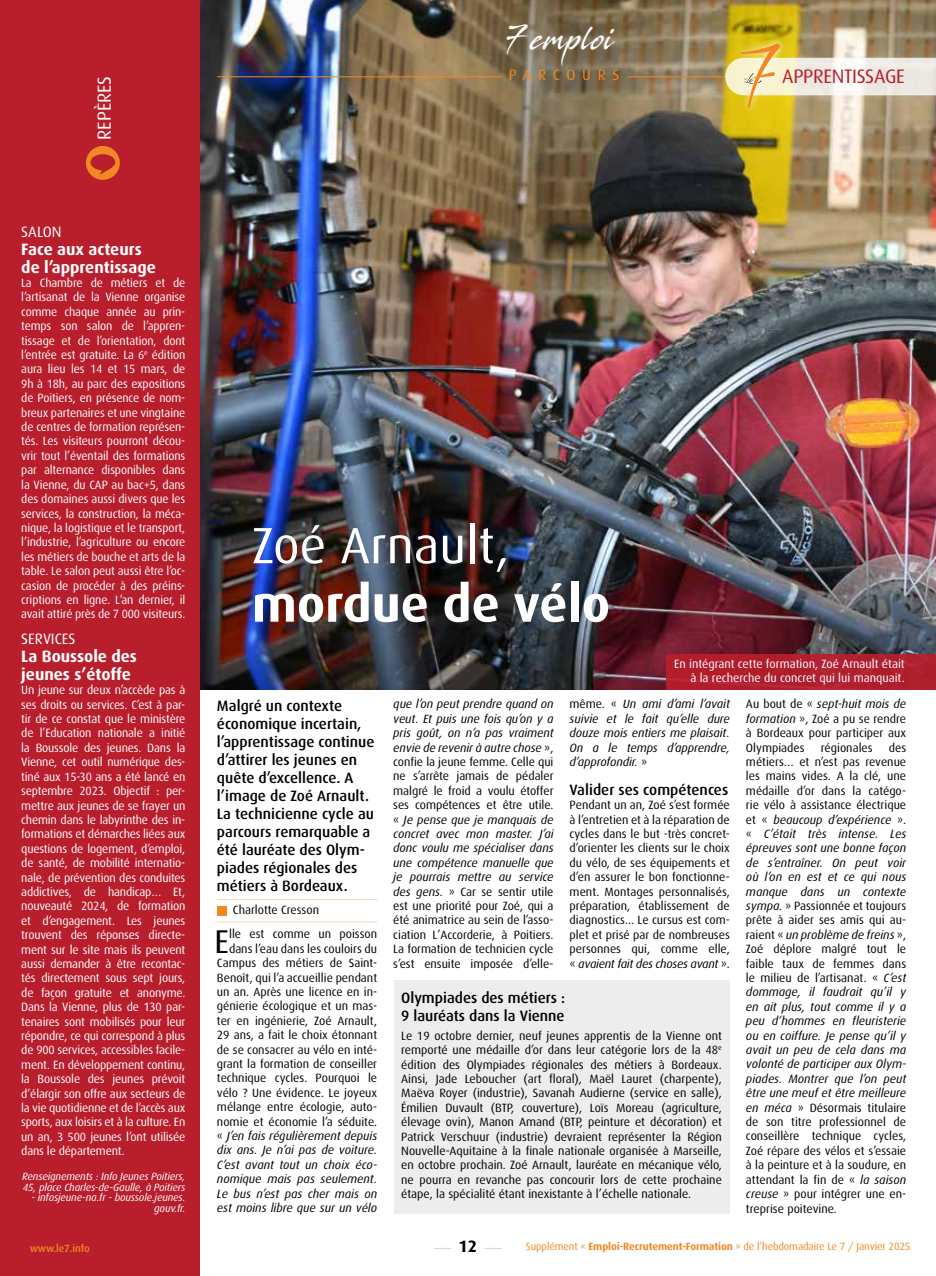
<style>
.page{position:relative;width:936px;height:1276px;background:#fff}
.page>*{position:absolute;margin:0;border:0;box-sizing:border-box;transform-origin:0 0}
.t1{font:700 51px "Dax";color:#fff}
.t2{font:51px "Dax";color:#fff}
.t3{font:33px "Dax";color:#000}
.t4{font:32.1px "Stingray";letter-spacing:.04em;color:#fff;scale:.74 1}
.t5{font:19.5px "Dax";letter-spacing:-.015em;color:#b91e2d}
.t6{font:18.9px "Dax";color:#fff}
.t7{font:700 16.5px/18px "Dax";color:#fff}
.t8{font:700 16.5px "Dax";color:#000}
.t9{font:500 15px/18px "Dax";color:#000}
.t10{font:15px "Dax";color:#fff}
.t11{font:15px "Dax";letter-spacing:.45em;color:#f18821}
.t12{font:12px/14.4px "Dax";color:#000;text-align:justify}
.t13{font:12px/14.4px "Dax";letter-spacing:-.01em;color:#fff;text-align:justify}
.t14{font:italic 12px/14.4px "Dax";letter-spacing:-.005em;color:#000;text-align:justify}
.t15{font:italic 10.5px/10.5px "Dax";letter-spacing:-.01em;color:#fff}
.t16{font:10.5px "Dax";letter-spacing:-.01em;color:#f18823}
.t17{font:500 10.5px "Dax";letter-spacing:-.01em;color:#f18823}
.s1{font-style:italic}
.s2{font-style:normal}
.s3{font-weight:700}
</style>
<div class="page">
<img style="left:200px;top:0;width:735px;height:689px">
<div style="left:0;top:0;width:200px;height:1276px;background:#b91e2d"></div>
<hr style="left:217px;top:899px;width:160px;height:1px;background:#f18821">
<div style="left:217px;top:906px;width:9px;height:9px;background:#f18821"></div>
<hr style="left:217px;top:921px;width:160px;height:1px;background:#f18821">
<svg style="left:86px;top:146px;width:34px;height:34px"></svg>
<div style="left:666px;top:654px;width:269px;height:35px;background:#b11e2d"></div>
<hr style="left:217px;top:77px;width:285px;height:1px;background:#f18821">
<hr style="left:627px;top:77px;width:98px;height:1px;background:#f18821">
<svg style="left:434px;top:1248px;width:17px;height:1px"></svg>
<svg style="left:485px;top:1248px;width:17px;height:1px"></svg>
<div style="left:394px;top:980px;width:335px;height:233px;background:#ededed"></div>
<svg style="left:734px;top:36px;width:52px;height:78px"></svg>
<svg style="left:725px;top:43px;width:210px;height:65px;background:#ded0a6"></svg>
<h3 class="t6" style="left:94px;top:140px;width:66px;rotate:-90deg">REPÈRES</h3>
<h3 class="t4" style="left:505px;top:17px;width:149px">7 emploi</h3>
<p class="t11" style="left:509px;top:66px;width:112px">PARCOURS</p>
<h3 class="t5" style="left:782px;top:66px;width:124px">APPRENTISSAGE</h3>
<p class="t10" style="left:21px;top:223px;width:42px">SALON</p>
<h3 class="t7" style="left:21px;top:240px;width:136px">Face aux acteurs de l’apprentissage</h3>
<p class="t13" style="left:21px;top:276px;width:166px">La Chambre de métiers et de l’artisanat de la Vienne organise comme chaque année au prin&shy;temps son salon de l’appren&shy;tissage et de l’orientation, dont l’entrée est gratuite. La 6<sup>e</sup> édition aura lieu les 14 et 15 mars, de 9h à 18h, au parc des expositions de Poitiers, en présence de nom&shy;breux partenaires et une vingtaine de centres de formation représen&shy;tés. Les visiteurs pourront décou&shy;vrir tout l’éventail des formations par alternance disponibles dans la Vienne, du CAP au bac+5, dans des domaines aussi divers que les services, la construction, la méca&shy;nique, la logistique et le transport, l’industrie, l’agriculture ou encore les métiers de bouche et arts de la table. Le salon peut aussi être l’oc&shy;casion de procéder à des préins&shy;criptions en ligne. L’an dernier, il avait attiré près de 7 000 visiteurs.</p>
<p class="t10" style="left:21px;top:630px;width:56px">SERVICES</p>
<h3 class="t7" style="left:21px;top:647px;width:117px">La Boussole des jeunes s’étoffe</h3>
<p class="t13" style="left:21px;top:683px;width:166px">Un jeune sur deux n’accède pas à ses droits ou services. C’est à par&shy;tir de ce constat que le ministère de l’Education nationale a initié la Boussole des jeunes. Dans la Vienne, cet outil numérique des&shy;tiné aux 15-30 ans a été lancé en septembre 2023. Objectif : per&shy;mettre aux jeunes de se frayer un chemin dans le labyrinthe des in&shy;formations et démarches liées aux questions de logement, d’emploi, de santé, de mobilité internatio&shy;nale, de prévention des conduites addictives, de handicap… Et, nouveauté 2024, de formation et d’engagement. Les jeunes trouvent des réponses directe&shy;ment sur le site mais ils peuvent aussi demander à être recontac&shy;tés directement sous sept jours, de façon gratuite et anonyme.<br>Dans la Vienne, plus de 130 par&shy;tenaires sont mobilisés pour leur répondre, ce qui correspond à plus de 900 services, accessibles facile&shy;ment. En développement continu, la Boussole des jeunes prévoit d’élargir son offre aux secteurs de la vie quotidienne et de l’accès aux sports, aux loisirs et à la culture. En un an, 3 500 jeunes l’ont utilisée dans le département.</p>
<p class="t15" style="left:22px;top:1171px;width:165px">Renseignements : Info Jeunes Poitiers,<br>45, place Charles-de-Gaulle, à Poitiers</p>
<p class="t15" style="left:32px;top:1192px;width:155px;text-align:right">- infosjeune-na.fr - boussole.jeunes. gouv.fr.</p>
<h1 class="t2" style="left:252px;top:517px;width:259px">Zoé Arnault,</h1>
<h1 class="t1" style="left:252px;top:575px;width:359px">mordue de vélo</h1>
<p class="t13" style="left:674px;top:657px;width:232px;line-height:13.5px;text-align:right">En intégrant cette formation, Zoé Arnault était à la recherche du concret qui lui manquait.</p>
<p class="t9" style="left:217px;top:696px;width:159px">Malgré un contexte économique incertain, l’apprentissage continue d’attirer les jeunes en quête d’excellence. A l’image de Zoé Arnault.<br>La technicienne cycle au parcours remarquable a été lauréate des Olym&shy;piades régionales des métiers à Bordeaux.</p>
<p class="t12" style="left:233px;top:903px;width:88px">Charlotte Cresson</p>
<h2 class="t3" style="left:214px;top:923px;width:16px">E</h2>
<p class="t12" style="left:217px;top:927px;width:162px;text-align:right">lle est comme un poisson dans l’eau dans les couloirs du<br>Campus des métiers de Saint-<br>Benoît, qui l’a accueillie pendant un an. Après une licence en in&shy;génierie écologique et un mas&shy;ter en ingénierie, Zoé Arnault,<br>29 ans, a fait le choix étonnant de se consacrer au vélo en inté&shy;grant la formation de conseiller technique cycles. Pourquoi le vélo ? Une évidence. Le joyeux mélange entre écologie, auto&shy;nomie et économie l’a séduite. « <span class="s1">J’en fais régulièrement depuis dix ans. Je n’ai pas de voiture.<br>C’est avant tout un choix éco&shy;nomique mais pas seulement.<br>Le bus n’est pas cher mais on est moins libre que sur un vélo</span></p>
<p class="t12" style="left:393px;top:697px;width:162px"><span class="s1">que l’on peut prendre quand on veut. Et puis une fois qu’on y a pris goût, on n’a pas vraiment envie de revenir à autre chose</span> », confie la jeune femme. Celle qui ne s’arrête jamais de pédaler malgré le froid a voulu étoffer ses compétences et être utile. « <span class="s1">Je pense que je manquais de concret avec mon master. J’ai donc voulu me spécialiser dans une compétence manuelle que je pourrais mettre au service des gens.</span> » Car se sentir utile est une priorité pour Zoé, qui a été animatrice au sein de l’asso&shy;ciation L’Accorderie, à Poitiers.<br>La formation de technicien cycle s’est ensuite imposée d’elle-</p>
<p class="t14" style="left:569px;top:697px;width:162px"><span class="s2">même. «</span> Un ami d’ami l’avait suivie et le fait qu’elle dure douze mois entiers me plaisait.<br>On a le temps d’apprendre, d’approfondir. <span class="s2">»</span></p>
<p class="t9" style="left:569px;top:780px;width:160px">Valider ses compétences</p>
<p class="t12" style="left:569px;top:798px;width:162px">Pendant un an, Zoé s’est formée à l’entretien et à la réparation de cycles dans le but -très concret&shy;d’orienter les clients sur le choix du vélo, de ses équipements et d’en assurer le bon fonctionne&shy;ment. Montages personnalisés, préparation, établissement de diagnostics... Le cursus est com&shy;plet et prisé par de nombreuses personnes qui, comme elle, « <span class="s1">avaient fait des choses avant</span> ».</p>
<p class="t9" style="left:401px;top:988px;width:165px">Olympiades des métiers :<br>9 lauréats dans la Vienne</p>
<p class="t12" style="left:401px;top:1028px;width:322px">Le 19 octobre dernier, neuf jeunes apprentis de la Vienne ont remporté une médaille d’or dans leur catégorie lors de la 48<sup>e </sup>édition des Olympiades régionales des métiers à Bordeaux.<br>Ainsi, Jade Leboucher (art floral), Maël Lauret (charpente), Maëva Royer (industrie), Savanah Audierne (service en salle), Émilien Duvault (BTP, couverture), Loïs Moreau (agriculture, élevage ovin), Manon Amand (BTP, peinture et décoration) et Patrick Verschuur (industrie) devraient représenter la Région Nouvelle-Aquitaine à la finale nationale organisée à Marseille, en octobre prochain. Zoé Arnault, lauréate en mécanique vélo, ne pourra en revanche pas concourir lors de cette prochaine étape, la spécialité étant inexistante à l’échelle nationale.</p>
<p class="t12" style="left:746px;top:697px;width:162px">Au bout de « <span class="s1">sept-huit mois de formation</span> », Zoé a pu se rendre à Bordeaux pour participer aux Olympiades</p>
<p class="t12" style="left:746px;top:740px;width:162px;text-indent:143px">des métiers… et n’est pas revenue les mains vides. A la clé, une médaille d’or dans la catégo&shy;rie vélo à assistance électrique et « <span class="s1">beaucoup d’expérience</span> ». « <span class="s1">C’était très intense. Les épreuves sont une bonne façon de s’entraîner. On peut voir où l’on en est et ce qui nous manque dans un contexte sympa.</span> » Passionnée et toujours prête à aider ses amis qui au&shy;raient « <span class="s1">un problème de freins</span> », Zoé déplore malgré tout le faible taux de femmes dans le milieu de l’artisanat. « <span class="s1">C’est dommage, il faudrait qu’il y en ait plus, tout comme il y a peu d’hommes en fleuristerie ou en coiffure. Je pense qu’il y avait un peu de cela dans ma volonté de participer aux Olym&shy;piades. Montrer que l’on peut être une meuf et être meilleure en méca</span> » Désormais titulaire de son titre professionnel de conseillère technique cycles, Zoé répare des vélos et s’essaie à la peinture et à la soudure, en attendant la fin de « <span class="s1">la saison creuse</span> » pour intégrer une en&shy;treprise poitevine.</p>
<p class="t12" style="left:820px;top:740px;width:53px">régionales</p>
<p class="t17" style="left:30px;top:1242px;width:62px">www.le7.info</p>
<h3 class="t8" style="left:458px;top:1237px;width:20px">12</h3>
<p class="t16" style="left:526px;top:1240px;width:386px">Supplément « <span class="s3">Emploi-Recrutement-Formation</span> » de l’hebdomadaire Le 7 / Janvier 2025</p>
</div>
